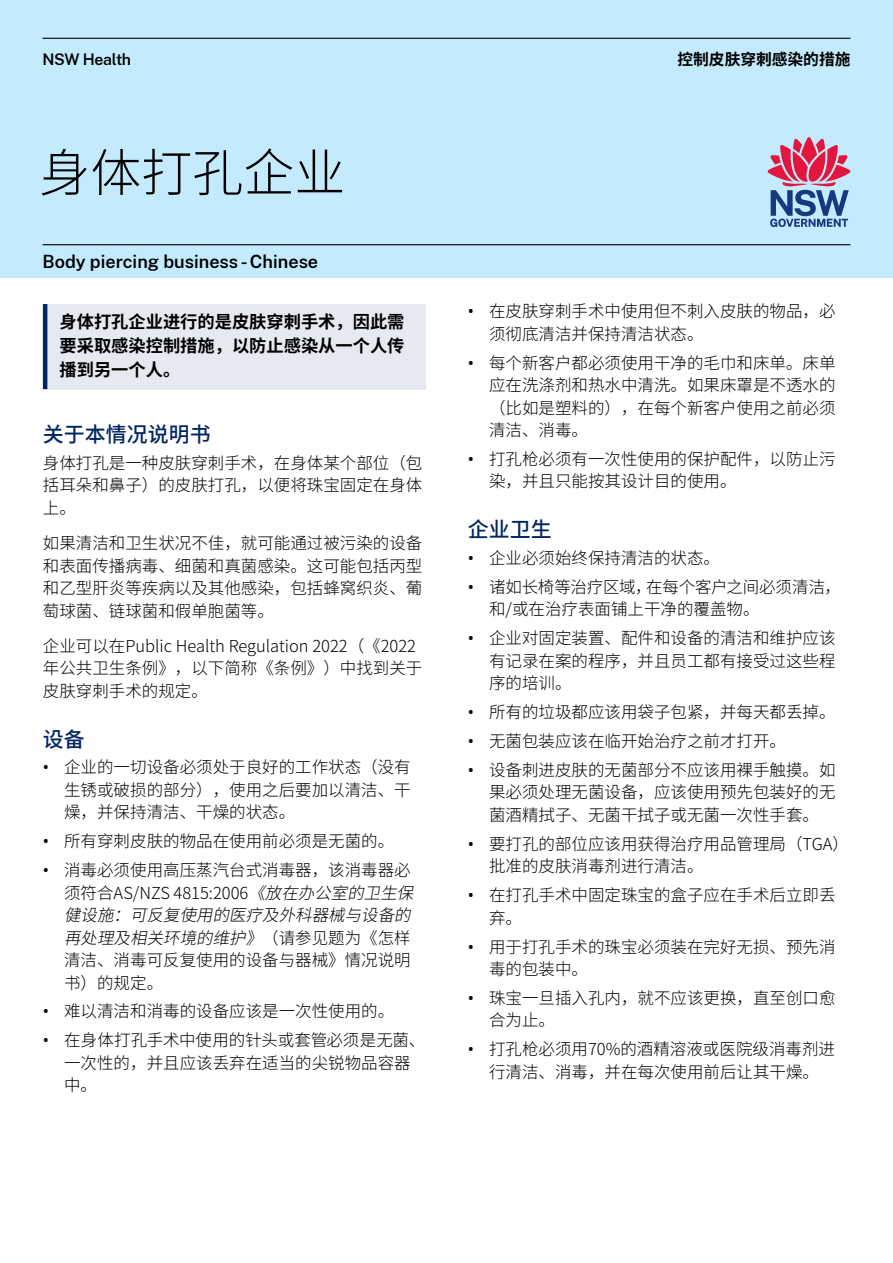
<style>
.page{position:relative;width:893px;height:1263px;background:#fff}
.page>*{position:absolute;margin:0;border:0;box-sizing:border-box;transform-origin:0 0}
.t1{font:300 51px "Noto Sans CJ Ksc";color:#000}
.t2{font:500 21px "Noto Sans CJ Ksc";color:#002664}
.t3{font:600 18px "Public Sans";color:#000}
.Intro{font:700 17.25px/24px "Noto Sans CJ Ksc";color:#000;text-align:justify}
.Body{font:300 16.5px/22.5px "Noto Sans CJ Ksc";color:#000}
.t4{font:700 15.75px "Noto Sans CJ Ksc";color:#000}
.t5{font:600 15.75px "Public Sans";letter-spacing:-.02em;color:#000}
.s1{font-family:"Noto Sans";font-weight:400}
.s2{font-style:italic}
</style>
<div class="page">
<div style="left:43px;top:304px;width:382px;height:85px;background:#e6e9ef"></div>
<hr style="left:43px;top:304px;width:4px;height:85px;background:#002664">
<div style="left:0;top:0;width:893px;height:277px;background:#c3ebfd"></div>
<hr style="left:43px;top:38px;width:807px;height:1px;background:#000">
<svg style="left:768px;top:137px;width:82px;height:90px"></svg>
<hr style="left:43px;top:244px;width:807px;height:1px;background:#000">
<p class="t5" style="left:43px;top:48px;width:90px">NSW Health</p>
<p class="t4" style="left:677px;top:50px;width:175px">控制皮肤穿刺感染的措施</p>
<h1 class="t1" style="left:39px;top:144px;width:308px">身体打孔企业</h1>
<p class="t3" style="left:43px;top:249px;width:277px">Body piercing business - Chinese</p>
<p class="Intro" style="left:60px;top:310px;width:346px">身体打孔企业进行的是皮肤穿刺手术，因此需要采取感染控制措施，以防止感染从一个人传播到另一个人。</p>
<p class="Body" style="left:489px;top:300px;width:348px;text-indent:-21px"><span class="s1">•</span> 在皮肤穿刺手术中使用但不刺入皮肤的物品，必须彻底清洁并保持清洁状态。</p>
<p class="Body" style="left:489px;top:352px;width:348px;text-align:justify;text-indent:-21px"><span class="s1">•</span> 每个新客户都必须使用干净的毛巾和床单。床单应在洗涤剂和热水中清洗。如果床罩是不透水的（比如是塑料的），在每个新客户使用之前必须清洁、消毒。</p>
<p class="Body" style="left:489px;top:448px;width:348px;text-indent:-21px"><span class="s1">•</span> 打孔枪必须有一次性使用的保护配件，以防止污染，并且只能按其设计目的使用。</p>
<h2 class="t2" style="left:468px;top:518px;width:85px">企业卫生</h2>
<p class="Body" style="left:468px;top:547px;width:254px"><span class="s1">•</span> 企业必须始终保持清洁的状态。</p>
<p class="Body" style="left:489px;top:576px;width:353px;text-indent:-21px"><span class="s1">•</span> 诸如长椅等治疗区域，在每个客户之间必须清洁，和/或在治疗表面铺上干净的覆盖物。</p>
<p class="Body" style="left:489px;top:627px;width:348px;text-align:justify;text-indent:-21px"><span class="s1">•</span> 企业对固定装置、配件和设备的清洁和维护应该有记录在案的程序，并且员工都有接受过这些程序的培训。</p>
<p class="Body" style="left:468px;top:701px;width:369px"><span class="s1">•</span> 所有的垃圾都应该用袋子包紧，并每天都丢掉。</p>
<p class="Body" style="left:468px;top:730px;width:320px"><span class="s1">•</span> 无菌包装应该在临开始治疗之前才打开。</p>
<p class="Body" style="left:489px;top:759px;width:348px;text-align:justify;text-indent:-21px"><span class="s1">•</span> 设备刺进皮肤的无菌部分不应该用裸手触摸。如果必须处理无菌设备，应该使用预先包装好的无菌酒精拭子、无菌干拭子或无菌一次性手套。</p>
<p class="Body" style="left:489px;top:833px;width:362px;text-indent:-21px"><span class="s1">•</span> 要打孔的部位应该用获得治疗用品管理局（TGA）批准的皮肤消毒剂进行清洁。</p>
<p class="Body" style="left:489px;top:884px;width:348px;text-indent:-21px"><span class="s1">•</span> 在打孔手术中固定珠宝的盒子应在手术后立即丢弃。</p>
<p class="Body" style="left:489px;top:935px;width:348px;text-indent:-21px"><span class="s1">•</span> 用于打孔手术的珠宝必须装在完好无损、预先消毒的包装中。</p>
<p class="Body" style="left:489px;top:987px;width:348px;text-indent:-21px"><span class="s1">•</span> 珠宝一旦插入孔内，就不应该更换，直至创口愈合为止。</p>
<p class="Body" style="left:468px;top:1038px;width:369px;text-align:center"><span class="s1">•</span> 打孔枪必须用70%的酒精溶液或医院级消毒剂进行清洁、消毒，并在每次使用前后让其干燥。</p>
<h2 class="t2" style="left:43px;top:422px;width:170px">关于本情况说明书</h2>
<p class="Body" style="left:43px;top:452px;width:381px;text-align:justify">身体打孔是一种皮肤穿刺手术，在身体某个部位（包括耳朵和鼻子）的皮肤打孔，以便将珠宝固定在身体上。</p>
<p class="Body" style="left:43px;top:532px;width:381px;text-align:justify">如果清洁和卫生状况不佳，就可能通过被污染的设备和表面传播病毒、细菌和真菌感染。这可能包括丙型和乙型肝炎等疾病以及其他感染，包括蜂窝织炎、葡萄球菌、链球菌和假单胞菌等。</p>
<p class="Body" style="left:43px;top:635px;width:381px">企业可以在Public Health Regulation 2022（《2022年公共卫生条例》，以下简称《条例》）中找到关于皮肤穿刺手术的规定。</p>
<h2 class="t2" style="left:43px;top:727px;width:43px">设备</h2>
<p class="Body" style="left:64px;top:756px;width:348px;text-align:justify;text-indent:-21px"><span class="s1">•</span> 企业的一切设备必须处于良好的工作状态（没有生锈或破损的部分），使用之后要加以清洁、干燥，并保持清洁、干燥的状态。</p>
<p class="Body" style="left:43px;top:830px;width:353px"><span class="s1">•</span> 所有穿刺皮肤的物品在使用前必须是无菌的。</p>
<p class="Body" style="left:64px;top:859px;width:359px;text-indent:-21px"><span class="s1">•</span> 消毒必须使用高压蒸汽台式消毒器，该消毒器必须符合AS/NZS 4815:2006<span class="s2">《放在办公室的卫生保健设施：可反复使用的医疗及外科器械与设备的再处理及相关环境的维护》</span>（请参见题为《怎样清洁、消毒可反复使用的设备与器械》情况说明书）的规定。</p>
<p class="Body" style="left:43px;top:1000px;width:353px"><span class="s1">•</span> 难以清洁和消毒的设备应该是一次性使用的。</p>
<p class="Body" style="left:64px;top:1029px;width:362px;text-indent:-21px"><span class="s1">•</span> 在身体打孔手术中使用的针头或套管必须是无菌、一次性的，并且应该丢弃在适当的尖锐物品容器中。</p>
</div>
